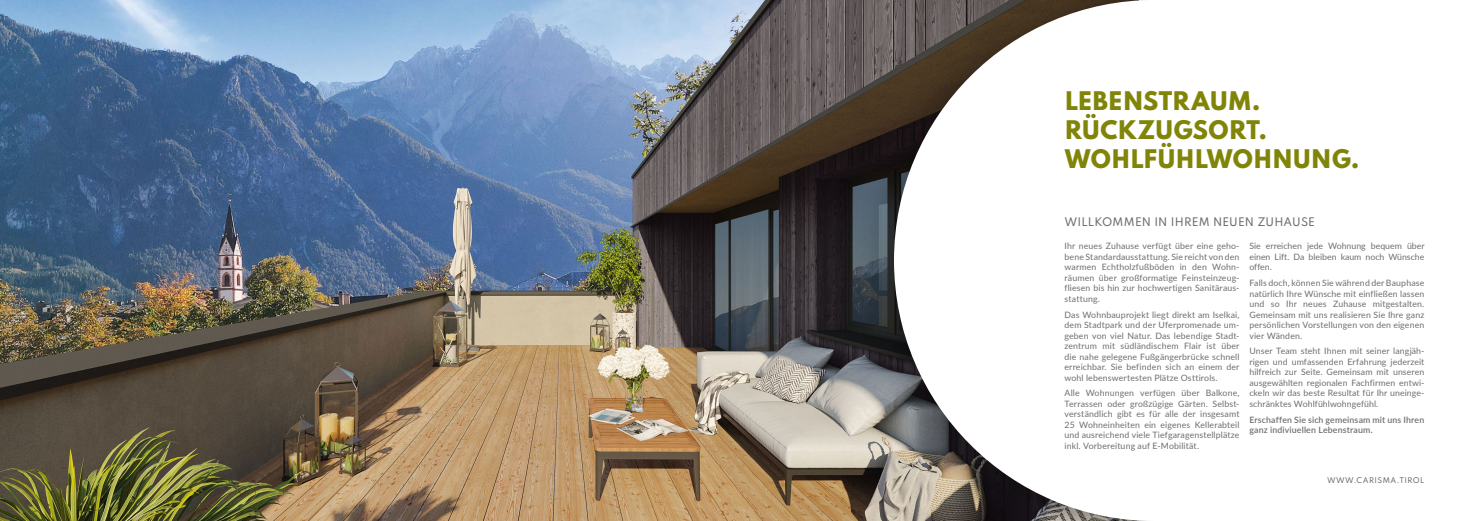
<style>
.page{position:relative;width:1474px;height:521px;background:#fff}
.page>*{position:absolute;margin:0;border:0;box-sizing:border-box;transform-origin:0 0}
.t1{font:800 22.75px/28.6px "Spartan";letter-spacing:-.01em;color:#808508}
.t2{font:500 10.5px "Spartan";letter-spacing:.015em;color:#6d6e71}
.t3{font:8.75px/10.5px "Lato";letter-spacing:.015em;color:#6d6e71;text-align:justify}
.t4{font:600 8.75px/10.5px "Lato";letter-spacing:.015em;color:#6d6e71}
.t5{font:500 7px "Spartan";letter-spacing:.065em;color:#6d6e71}
</style>
<div class="page">
<img style="left:0;top:0;width:852px;height:521px">
<div style="left:852px;top:0;width:621px;height:521px;background:#000;opacity:.5"></div>
<svg style="left:894px;top:0;width:579px;height:521px"></svg>
<h1 class="t1" style="left:1064px;top:86px;width:297px">LEBENSTRAUM.<br>RÜCKZUGSORT.<br>WOHLFÜHLWOHNUNG.</h1>
<p class="t2" style="left:1064px;top:214px;width:252px">WILLKOMMEN IN IHREM NEUEN ZUHAUSE</p>
<p class="t3" style="left:1064px;top:241px;width:176px">Ihr neues Zuhause verfügt über eine geho&shy;bene Standardausstattung. Sie reicht von den warmen Echtholzfußböden in den Wohn&shy;räumen über großformatige Feinsteinzeug&shy;fliesen bis hin zur hochwertigen Sanitäraus&shy;stattung.</p>
<p class="t3" style="left:1064px;top:309px;width:176px">Das Wohnbauprojekt liegt direkt am Iselkai, dem Stadtpark und der Uferpromenade um&shy;geben von viel Natur. Das lebendige Stadt&shy;zentrum mit südländischem Flair ist über die nahe gelegene Fußgängerbrücke schnell erreichbar. Sie befinden sich an einem der wohl lebenswertesten Plätze Osttirols.</p>
<p class="t3" style="left:1064px;top:388px;width:176px">Alle Wohnungen verfügen über Balkone, Terrassen oder großzügige Gärten. Selbst&shy;verständlich gibt es für alle der insgesamt 25 Wohneinheiten ein eigenes Kellerabteil und ausreichend viele Tiefgaragenstellplätze inkl. Vorbereitung auf E-Mobilität.</p>
<p class="t3" style="left:1249px;top:241px;width:177px">Sie erreichen jede Wohnung bequem über einen Lift. Da bleiben kaum noch Wünsche offen.</p>
<p class="t3" style="left:1249px;top:277px;width:176px">Falls doch, können Sie während der Bauphase natürlich Ihre Wünsche mit einfließen lassen und so Ihr neues Zuhause mitgestalten.<br>Gemeinsam mit uns realisieren Sie Ihre ganz persönlichen Vorstellungen von den eigenen vier Wänden.</p>
<p class="t3" style="left:1249px;top:346px;width:176px">Unser Team steht Ihnen mit seiner langjäh&shy;rigen und umfassenden Erfahrung jederzeit hilfreich zur Seite. Gemeinsam mit unseren ausgewählten regionalen Fachfirmen entwi&shy;ckeln wir das beste Resultat für Ihr uneinge&shy;schränktes Wohlfühlwohngefühl.</p>
<p class="t4" style="left:1249px;top:414px;width:176px">Erschaffen Sie sich gemeinsam mit uns Ihren ganz indiviuellen Lebenstraum.</p>
<p class="t5" style="left:1326px;top:475px;width:99px">WWW.CARISMA.TIROL</p>
</div>
